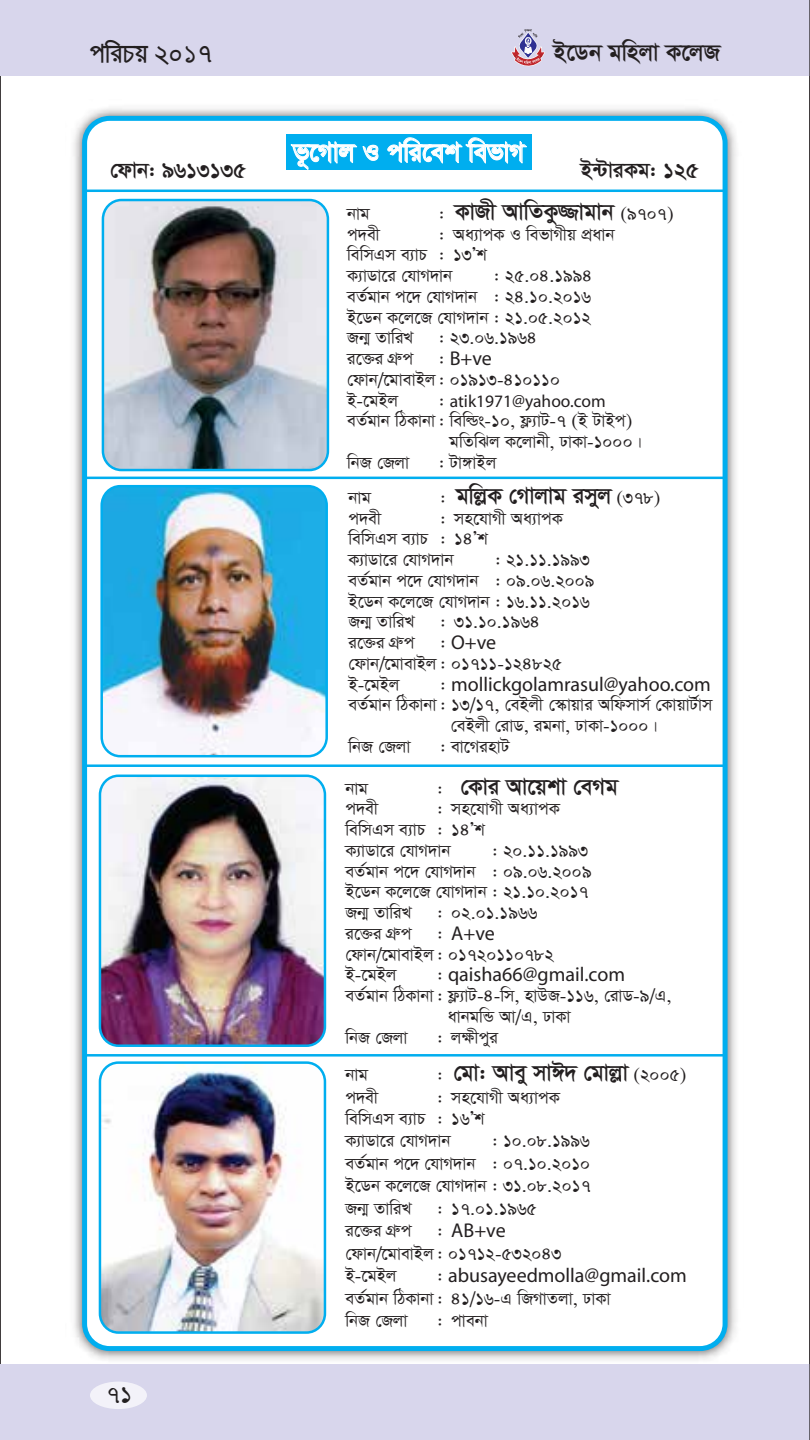
<style>
.page{position:relative;width:810px;height:1440px;background:#fff}
.page>*{position:absolute;margin:0;border:0;box-sizing:border-box;transform-origin:0 0}
.t1{font:700 30.25px "Sutonny MJ";color:#fff}
.t2{font:700 27.5px "Sutonny MJ";color:#231f20}
.t3{font:27.5px "Karnaphuli MJ Bold";color:#231f20}
.t4{font:27.5px "Sutonny MJ";color:#231f20}
.t5{font:700 26.25px "Sutonny MJ";color:#231f20}
.t6{font:700 25px "Sutonny MJ";color:#231f20}
.t7{font:20px/20.8px "Sutonny MJ";color:#231f20}
.t8{font:20px "Myriad";color:#231f20}
.t9{font:17.5px "Myriad";color:#231f20}
.s1{font-weight:400;font-size:20px}
.s2{font-family:"Sutonny MJ"}
.s3{font-family:"Sutonny MJ";font-size:20px}
</style>
<div class="page">
<img style="left:73px;top:108px;width:664px;height:1252px">
<div style="left:85px;top:118px;width:640px;height:1231px;background:#fff;border-radius:25px"></div>
<div style="left:82px;top:116px;width:646px;height:1235px;border:5px solid #00aeef;border-radius:25px"></div>
<hr style="left:85px;top:190px;width:640px;height:2px;background:#00aeef">
<hr style="left:85px;top:477px;width:640px;height:2px;background:#00aeef">
<hr style="left:85px;top:764px;width:640px;height:3px;background:#00aeef">
<hr style="left:85px;top:1054px;width:640px;height:3px;background:#00aeef">
<div style="left:286px;top:134px;width:246px;height:36px;background:#00aeef"></div>
<svg style="left:291px;top:141px;width:66px;height:29px"></svg>
<svg style="left:363px;top:145px;width:15px;height:16px"></svg>
<svg style="left:388px;top:138px;width:139px;height:26px"></svg>
<img style="left:103px;top:200px;width:223px;height:270px">
<div style="left:102px;top:199px;width:227px;height:272px;border:2px solid #00aeef;border-radius:19px"></div>
<img style="left:102px;top:1064px;width:221px;height:267px">
<div style="left:99px;top:1061px;width:227px;height:273px;border:2px solid #00aeef;border-radius:19px"></div>
<img style="left:100px;top:776px;width:225px;height:268px">
<div style="left:99px;top:775px;width:227px;height:272px;border:2px solid #00aeef;border-radius:19px"></div>
<img style="left:103px;top:488px;width:222px;height:268px">
<div style="left:100px;top:485px;width:228px;height:272px;border:2px solid #00aeef;border-radius:19px"></div>
<div style="left:0;top:0;width:810px;height:76px;background:#d8d6ec"></div>
<div style="left:0;top:1364px;width:810px;height:76px;background:#d8d6ec"></div>
<div style="left:90px;top:1382px;width:57px;height:27px;background:#f3f2f9;border-radius:50%"></div>
<svg style="left:511px;top:29px;width:34px;height:38px"></svg>
<svg style="left:809px;top:76px;width:1px;height:1288px"></svg>
<h2 class="t3" style="left:90px;top:36px;width:124px">cwiPq 2017</h2>
<h2 class="t2" style="left:554px;top:37px;width:168px">B‡WB GWNJV K‡JR</h2>
<h1 class="t1" style="left:293px;top:135px;width:232px">F‚‡MVJ I CWI‡EK WEFVM</h1>
<p class="t7" style="left:347px;top:204px;width:24px">BVG</p>
<h3 class="t5" style="left:439px;top:197px;width:236px"><span class="s1">:</span> KVRX AVWZKZ¾VGVB <span class="s1">(9707)</span></h3>
<p class="t7" style="left:347px;top:225px;width:34px">C`EX</p>
<p class="t6" style="left:110px;top:156px;width:137px">†DVB: 9613135</p>
<p class="t6" style="left:581px;top:156px;width:119px">B›UVIKG: 125</p>
<p class="t7" style="left:347px;top:225px;width:269px;text-indent:92px">: AA¨VCK I WEFVMXQ CÖAVB<br>WEWMGM E¨VP : 13ÕK<br>K¨VWV‡I †HVM`VB</p>
<p class="t7" style="left:347px;top:266px;width:247px;text-align:justify;text-indent:147px">: 25.04.1994<br>EZ©GVB C‡` †HVM`VB : 24.10.2016<br>B‡WB K‡J‡R †HVM`VB : 21.05.2012<br>RB¥ ZVWIL</p>
<p class="t7" style="left:439px;top:329px;width:100px">: 23.06.1964</p>
<p class="t7" style="left:347px;top:349px;width:68px">I‡³I MÖÆC</p>
<p class="t8" style="left:439px;top:349px;width:55px"><span class="s2">:</span> B+ve</p>
<p class="t7" style="left:347px;top:370px;width:214px">†DVB/‡GVEVBJ : 01913-410110<br>B-‡GBJ</p>
<p class="t9" style="left:439px;top:392px;width:168px"><span class="s3">:</span> atik1971@yahoo.com</p>
<p class="t7" style="left:347px;top:411px;width:287px">EZ©GVB WVKVBV : WEWÌS-10, D¬¨VU-7 (B UVBC)</p>
<p class="t7" style="left:450px;top:432px;width:194px">GWZWSJ K‡JVBX, XVKV-1000|</p>
<p class="t7" style="left:347px;top:453px;width:64px">WBR †RJV</p>
<p class="t7" style="left:439px;top:453px;width:59px">: UV½VBJ</p>
<p class="t7" style="left:348px;top:488px;width:24px">BVG</p>
<h3 class="t5" style="left:440px;top:481px;width:222px"><span class="s1">:</span> GWJØK †MVJVG IMYJ <span class="s1">(378)</span></h3>
<p class="t7" style="left:348px;top:509px;width:34px">C`EX</p>
<p class="t7" style="left:348px;top:509px;width:216px;text-indent:92px">: MN‡HVMX AA¨VCK<br>WEWMGM E¨VP : 14ÕK<br>K¨VWV‡I †HVM`VB</p>
<p class="t7" style="left:348px;top:550px;width:248px;text-indent:147px">: 21.11.1993<br>EZ©GVB C‡` †HVM`VB : 09.06.2009<br>B‡WB K‡J‡R †HVM`VB : 16.11.2016<br>RB¥ ZVWIL</p>
<p class="t7" style="left:440px;top:613px;width:101px">: 31.10.1964</p>
<p class="t7" style="left:348px;top:633px;width:68px">I‡³I MÖÆC</p>
<p class="t8" style="left:440px;top:633px;width:58px"><span class="s2">:</span> O+ve</p>
<p class="t7" style="left:348px;top:654px;width:215px">†DVB/‡GVEVBJ : 01711-124825<br>B-‡GBJ</p>
<p class="t8" style="left:440px;top:674px;width:272px"><span class="s2">:</span> mollickgolamrasul@yahoo.com</p>
<p class="t7" style="left:348px;top:696px;width:366px">EZ©GVB WVKVBV : 13/17, †EBJX †¯‹VQVI AWDMVM© †KVQVU©VM</p>
<p class="t7" style="left:451px;top:716px;width:209px">†EBJX †IVW, IGBV, XVKV-1000|</p>
<p class="t7" style="left:348px;top:737px;width:64px">WBR †RJV</p>
<p class="t7" style="left:440px;top:737px;width:71px">: EV‡MINVU</p>
<p class="t7" style="left:345px;top:779px;width:24px">BVG</p>
<h3 class="t5" style="left:437px;top:772px;width:182px"><span class="s1">:</span> †KVI AV‡QKV †EMG</h3>
<p class="t7" style="left:345px;top:800px;width:34px">C`EX</p>
<p class="t7" style="left:345px;top:800px;width:216px;text-indent:92px">: MN‡HVMX AA¨VCK<br>WEWMGM E¨VP : 14ÕK<br>K¨VWV‡I †HVM`VB</p>
<p class="t7" style="left:345px;top:841px;width:248px;text-indent:147px">: 20.11.1993<br>EZ©GVB C‡` †HVM`VB : 09.06.2009<br>B‡WB K‡J‡R †HVM`VB : 21.10.2017<br>RB¥ ZVWIL</p>
<p class="t7" style="left:437px;top:903px;width:102px">: 02.01.1966</p>
<p class="t7" style="left:345px;top:924px;width:68px">I‡³I MÖÆC</p>
<p class="t8" style="left:437px;top:923px;width:59px"><span class="s2">:</span> A+ve</p>
<p class="t7" style="left:345px;top:945px;width:210px">†DVB/‡GVEVBJ : 01720110782<br>B-‡GBJ</p>
<p class="t8" style="left:437px;top:965px;width:189px"><span class="s2">:</span> qaisha66@gmail.com</p>
<p class="t7" style="left:345px;top:986px;width:328px">EZ©GVB WVKVBV : D¬¨VU-4-WM, NVDR-116, †IVW-9/G,</p>
<p class="t7" style="left:448px;top:1007px;width:124px">AVBGWÛ AV/G, XVKV</p>
<p class="t7" style="left:345px;top:1028px;width:64px">WBR †RJV</p>
<p class="t7" style="left:437px;top:1028px;width:64px">: JŸXCYI</p>
<p class="t7" style="left:345px;top:1066px;width:24px">BVG</p>
<h3 class="t5" style="left:437px;top:1058px;width:251px"><span class="s1">:</span> †GV: AVEYMVC` †GVJØV <span class="s1">(2005)</span></h3>
<p class="t7" style="left:345px;top:1088px;width:34px">C`EX</p>
<p class="t7" style="left:345px;top:1088px;width:216px;line-height:21.8px;text-indent:92px">: MN‡HVMX AA¨VCK<br>WEWMGM E¨VP : 16ÕK<br>K¨VWV‡I †HVM`VB</p>
<p class="t7" style="left:345px;top:1130px;width:247px;line-height:22.5px;text-align:justify;text-indent:147px">: 10.08.1996<br>EZ©GVB C‡` †HVM`VB : 07.10.2010<br>B‡WB K‡J‡R †HVM`VB : 31.08.2017<br>RB¥ ZVWIL</p>
<p class="t7" style="left:437px;top:1199px;width:101px">: 17.01.1965</p>
<h2 class="t4" style="left:106px;top:1379px;width:27px">71</h2>
<p class="t7" style="left:345px;top:1221px;width:68px">I‡³I MÖÆC</p>
<p class="t8" style="left:437px;top:1221px;width:70px"><span class="s2">:</span> AB+ve</p>
<p class="t7" style="left:345px;top:1243px;width:218px;line-height:22.5px">†DVB/‡GVEVBJ : 01712-532043<br>B-‡GBJ</p>
<p class="t8" style="left:437px;top:1266px;width:251px"><span class="s2">:</span> abusayeedmolla@gmail.com</p>
<p class="t7" style="left:345px;top:1288px;width:267px;line-height:22.5px">EZ©GVB WVKVBV : 41/16-G WRMVZJV, XVKV<br>WBR †RJV</p>
<p class="t7" style="left:437px;top:1311px;width:52px">: CVEBV</p>
</div>
